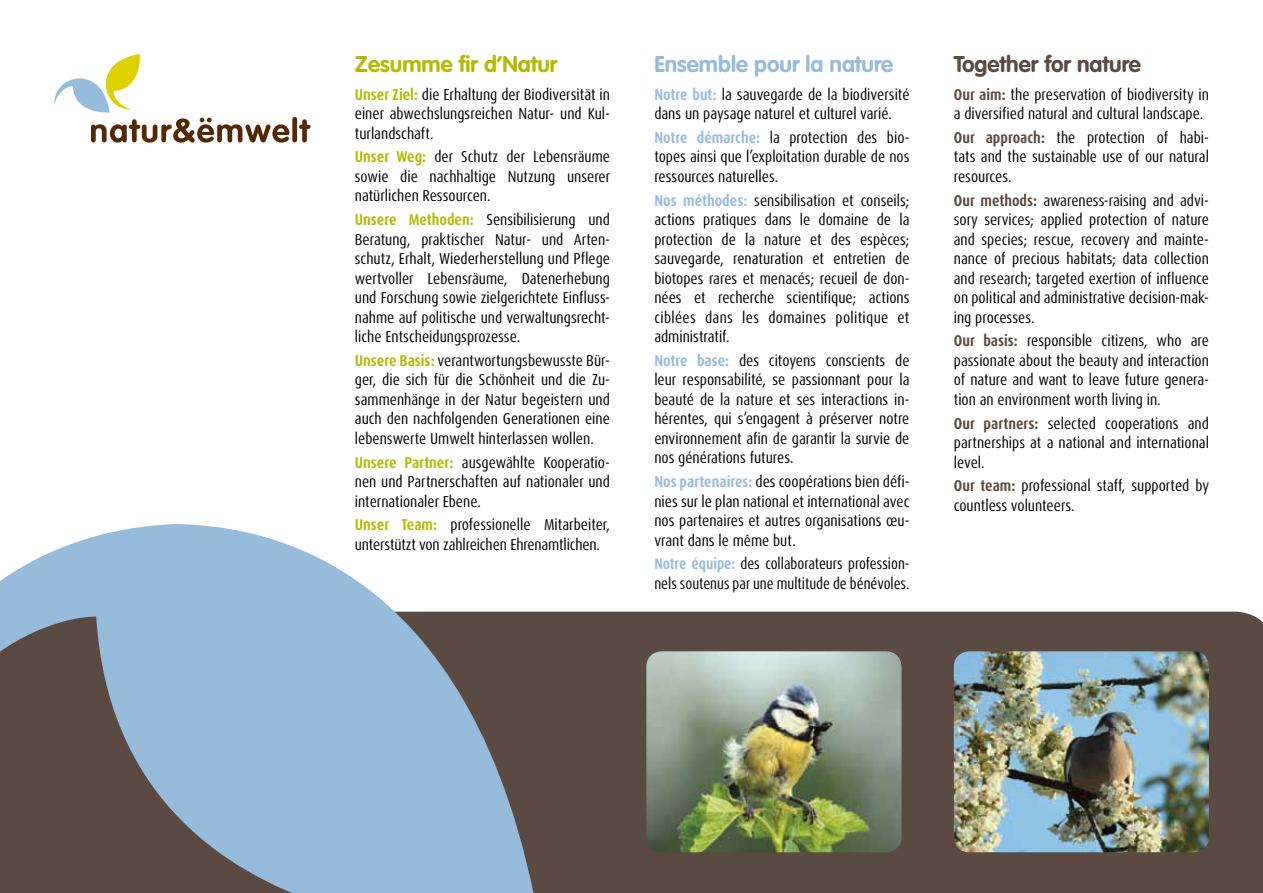
<style>
.page{position:relative;width:1263px;height:893px;background:#fff}
.page>*{position:absolute;margin:0;border:0;box-sizing:border-box;transform-origin:0 0}
.t1{font:700 22.5px "VAG Rounded";color:#96bbdb}
.t2{font:700 22.5px "VAG Rounded";color:#b4ba00}
.t3{font:700 22.5px "VAG Rounded";color:#5a4a42}
.t4{font:condensed 15.75px/19.5px "Dax Pro";color:#000;text-align:justify}
.t5{font:condensed 15.75px/19.5px "Dax Pro";color:#000;scale:.96 1}
.s1{font-weight:700;color:#b4ba00}
.s2{font-weight:700;color:#96bbdb}
.s3{font-weight:700;color:#5a4a42}
</style>
<div class="page">
<div style="left:541px;top:612px;width:722px;height:281px;background:#5a4a42"></div>
<div style="left:292px;top:117px;width:5px;height:25px;background:#542803;border-radius:2px"></div>
<svg style="left:299px;top:119px;width:11px;height:23px"></svg>
<svg style="left:54px;top:54px;width:235px;height:89px"></svg>
<svg style="left:0;top:524px;width:541px;height:369px;background:#91a3b4"></svg>
<img style="left:646px;top:651px;width:255px;height:201px">
<img style="left:954px;top:651px;width:255px;height:201px">
<div style="left:0;top:861px;width:65px;height:32px;background:#5a4a42"></div>
<h1 class="t2" style="left:355px;top:50px;width:204px">Zesumme fir d‘Natur</h1>
<p class="t4" style="left:355px;top:85px;width:257px"><span class="s1">Unser Ziel:</span> die Erhaltung der Biodiversität in einer abwechslungsreichen Natur- und Kul&shy;turlandschaft.</p>
<p class="t4" style="left:355px;top:147px;width:257px"><span class="s1">Unser Weg:</span> der Schutz der Lebensräume sowie die nachhaltige Nutzung unserer natürlichen Ressourcen.</p>
<p class="t4" style="left:355px;top:210px;width:257px"><span class="s1">Unsere Methoden:</span> Sensibilisierung und Beratung, praktischer Natur- und Arten&shy;schutz, Erhalt, Wiederherstellung und Pflege wertvoller Lebensräume, Datenerhebung und Forschung sowie zielgerichtete Einfluss&shy;nahme auf politische und verwaltungsrecht&shy;liche Entscheidungsprozesse.</p>
<p class="t4" style="left:355px;top:351px;width:257px"><span class="s1">Unsere Basis:</span> verantwortungsbewusste Bür&shy;ger, die sich für die Schönheit und die Zu&shy;sammenhänge in der Natur begeistern und auch den nachfolgenden Generationen eine lebenswerte Umwelt hinterlassen wollen.</p>
<p class="t4" style="left:355px;top:452px;width:257px"><span class="s1">Unsere Partner:</span> ausgewählte Kooperatio&shy;nen und Partnerschaften auf nationaler und internationaler Ebene.</p>
<p class="t4" style="left:355px;top:515px;width:257px"><span class="s1">Unser Team:</span> professionelle Mitarbeiter, unterstützt von zahlreichen Ehrenamtlichen.</p>
<h1 class="t1" style="left:654px;top:50px;width:240px">Ensemble pour la nature</h1>
<p class="t4" style="left:654px;top:85px;width:257px"><span class="s2">Notre but:</span> la sauvegarde de la biodiversité dans un paysage naturel et culturel varié.</p>
<p class="t4" style="left:654px;top:128px;width:257px"><span class="s2">Notre démarche:</span> la protection des bio&shy;topes ainsi que l’exploitation durable de nos ressources naturelles.</p>
<p class="t4" style="left:654px;top:191px;width:257px"><span class="s2">Nos méthodes:</span> sensibilisation et conseils; actions pratiques dans le domaine de la protection de la nature et des espèces; sauvegarde, renaturation et entretien de biotopes rares et menacés; recueil de don&shy;nées et recherche scientifique; actions ciblées dans les domaines politique et administratif.</p>
<p class="t4" style="left:654px;top:351px;width:257px"><span class="s2">Notre base:</span> des citoyens conscients de leur responsabilité, se passionnant pour la beauté de la nature et ses interactions in&shy;hérentes, qui s’engagent à préserver notre environnement afin de garantir la survie de nos générations futures.</p>
<p class="t4" style="left:654px;top:472px;width:257px"><span class="s2">Nos partenaires:</span> des coopérations bien défi&shy;nies sur le plan national et international avec nos partenaires et autres organisations œu&shy;vrant dans le même but.</p>
<p class="t5" style="left:654px;top:554px;width:267px"><span class="s2">Notre équipe:</span> des collaborateurs profession&shy;nels soutenus par une multitude de bénévoles.</p>
<h1 class="t3" style="left:954px;top:50px;width:189px">Together for nature</h1>
<p class="t4" style="left:954px;top:85px;width:257px"><span class="s3">Our aim:</span> the preservation of biodiversity in a diversified natural and cultural landscape.</p>
<p class="t4" style="left:954px;top:128px;width:257px"><span class="s3">Our approach:</span> the protection of habi&shy;tats and the sustainable use of our natural resources.</p>
<p class="t4" style="left:954px;top:191px;width:257px"><span class="s3">Our methods:</span> awareness-raising and advi&shy;sory services; applied protection of nature and species; rescue, recovery and mainte&shy;nance of precious habitats; data collection and research; targeted exertion of influence on political and administrative decision-mak&shy;ing processes.</p>
<p class="t4" style="left:954px;top:331px;width:257px"><span class="s3">Our basis:</span> responsible citizens, who are passionate about the beauty and interaction of nature and want to leave future genera&shy;tion an environment worth living in.</p>
<p class="t4" style="left:954px;top:413px;width:257px"><span class="s3">Our partners:</span> selected cooperations and partnerships at a national and international level.</p>
<p class="t4" style="left:954px;top:476px;width:257px"><span class="s3">Our team:</span> professional staff, supported by countless volunteers.</p>
</div>
